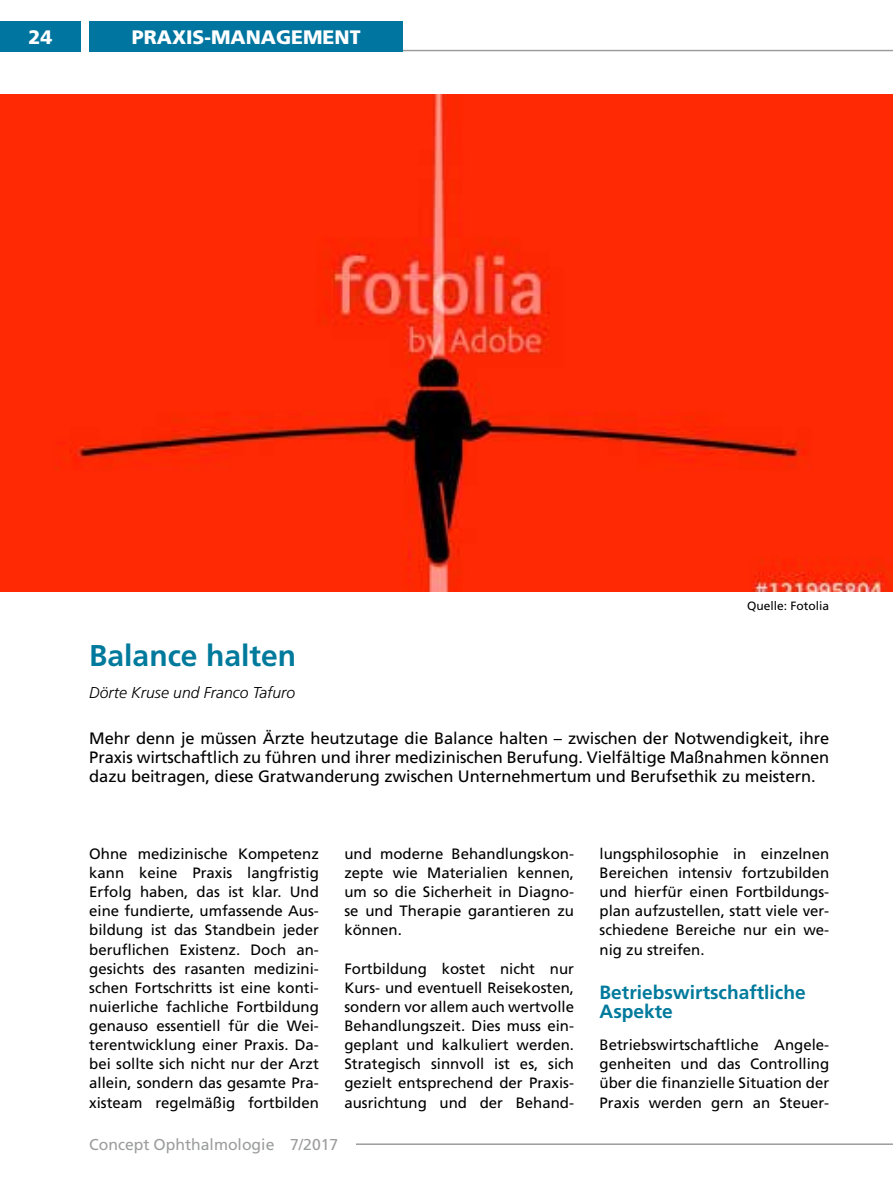
<style>
.page{position:relative;width:893px;height:1191px;background:#fff}
.page>*{position:absolute;margin:0;border:0;box-sizing:border-box;transform-origin:0 0}
.t1{font:700 30px "Frutiger LT Std";color:#007a9c}
.t2{font:900 19.5px "Frutiger LT Std";color:#fff}
.t3{font:700 19.2px/19.2px "Frutiger LT Std";color:#007a9c}
.t4{font:16.5px/19px "Frutiger LT Std";letter-spacing:-.005em;color:#000;text-align:justify}
.t5{font:15.75px "Frutiger LT Std";color:#9c9d9d}
.t6{font:italic 300 15.75px "Frutiger LT Std";color:#000}
.t7{font:15px/19px "Frutiger LT Std";color:#000;text-align:justify}
.t8{font:12px "Frutiger LT Std";color:#000}
</style>
<div class="page">
<div style="left:0;top:21px;width:81px;height:30px;background:#0075a0"></div>
<hr style="left:101px;top:50px;width:792px;height:1px;background:#9c9d9d">
<hr style="left:308px;top:1143px;width:585px;height:2px;background:#9c9d9d">
<div style="left:89px;top:1135px;width:266px;height:17px;background:#fff"></div>
<div style="left:89px;top:21px;width:314px;height:30px;background:#0075a0"></div>
<img style="left:0;top:94px;width:893px;height:497px">
<h2 class="t2" style="left:28px;top:25px;width:25px">24</h2>
<h2 class="t2" style="left:132px;top:25px;width:230px">PRAXIS-MANAGEMENT</h2>
<p class="t8" style="left:747px;top:599px;width:84px">Quelle: Fotolia</p>
<h1 class="t1" style="left:89px;top:638px;width:208px">Balance halten</h1>
<p class="t6" style="left:89px;top:683px;width:207px">Dörte Kruse und Franco Tafuro</p>
<p class="t4" style="left:89px;top:729px;width:741px">Mehr denn je müssen Ärzte heutzutage die Balance halten – zwischen der Notwendigkeit, ihre Praxis wirtschaftlich zu führen und ihrer medizinischen Berufung. Vielfältige Maßnahmen können dazu beitragen, diese Gratwanderung zwischen Unternehmertum und Berufsethik zu meistern.</p>
<p class="t7" style="left:89px;top:844px;width:231px">Ohne medizinische Kompetenz kann keine Praxis langfristig Erfolg haben, das ist klar. Und eine fundierte, umfassende Aus&shy;bildung ist das Standbein jeder beruflichen Existenz. Doch an&shy;gesichts des rasanten medizini&shy;schen Fortschritts ist eine konti&shy;nuierliche fachliche Fortbildung genauso essentiell für die Wei&shy;terentwicklung einer Praxis. Da&shy;bei sollte sich nicht nur der Arzt allein, sondern das gesamte Pra&shy;xisteam regelmäßig fortbilden</p>
<p class="t7" style="left:344px;top:844px;width:231px">und moderne Behandlungskon&shy;zepte wie Materialien kennen, um so die Sicherheit in Diagno&shy;se und Therapie garantieren zu können.</p>
<p class="t7" style="left:344px;top:959px;width:231px">Fortbildung kostet nicht nur Kurs- und eventuell Reisekosten, sondern vor allem auch wertvolle Behandlungszeit. Dies muss ein&shy;geplant und kalkuliert werden.<br>Strategisch sinnvoll ist es, sich gezielt entsprechend der Praxis&shy;ausrichtung und der Behand-</p>
<p class="t5" style="left:89px;top:1135px;width:251px">Concept Ophthalmologie 7/2017</p>
<p class="t7" style="left:600px;top:844px;width:231px">lungsphilosophie in einzelnen Bereichen intensiv fortzubilden und hierfür einen Fortbildungs&shy;plan aufzustellen, statt viele ver&shy;schiedene Bereiche nur ein we&shy;nig zu streifen.</p>
<p class="t3" style="left:600px;top:982px;width:208px">Betriebswirtschaftliche<br>Aspekte</p>
<p class="t7" style="left:600px;top:1035px;width:231px">Betriebswirtschaftliche Angele&shy;genheiten und das Controlling über die finanzielle Situation der Praxis werden gern an Steuer-</p>
</div>
